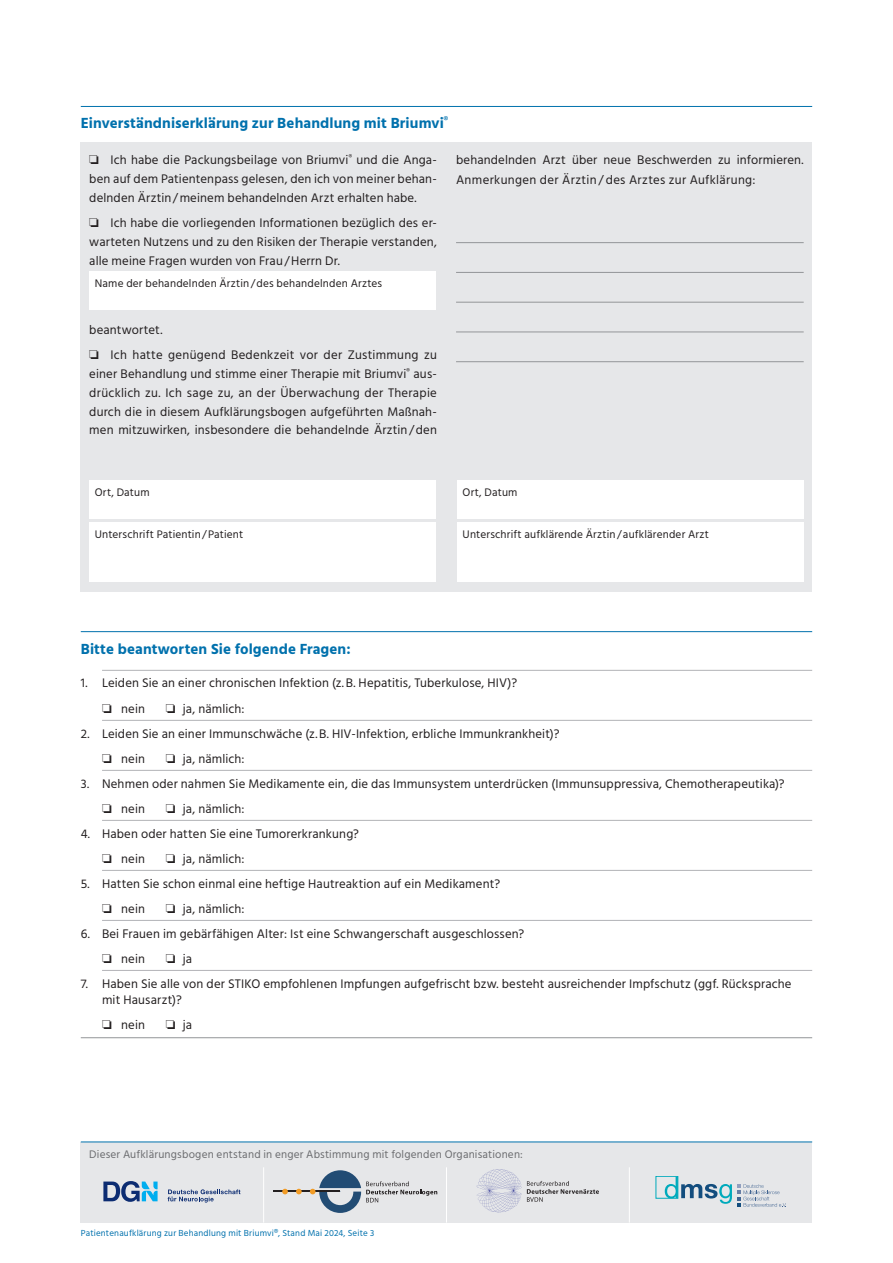
<style>
.page{position:relative;width:893px;height:1263px;background:#fff}
.page>*{position:absolute;margin:0;border:0;box-sizing:border-box;transform-origin:0 0}
.t1{font:700 15px "Hind";letter-spacing:.005em;color:#0071ad}
.t2{font:12.75px/18.8px "Hind";letter-spacing:.01em;color:#231f20;text-align:justify}
.t3{font:11.25px "Hind";letter-spacing:.015em;color:#231f20}
.t4{font:11.25px "Hind";letter-spacing:.015em;color:#6c6d70}
.t5{font:9px "Hind";letter-spacing:.02em;color:#0071ad}
</style>
<div class="page">
<div style="left:81px;top:142px;width:731px;height:449px;background:#e6e7e9"></div>
<hr style="left:81px;top:106px;width:731px;height:1px;background:#0071ad">
<div style="left:89px;top:272px;width:347px;height:38px;background:#fff"></div>
<hr style="left:456px;top:242px;width:348px;height:1px;background:#939598">
<hr style="left:456px;top:272px;width:348px;height:1px;background:#939598">
<hr style="left:456px;top:302px;width:348px;height:1px;background:#939598">
<hr style="left:456px;top:332px;width:348px;height:1px;background:#939598">
<hr style="left:456px;top:361px;width:348px;height:1px;background:#939598">
<div style="left:89px;top:522px;width:347px;height:60px;background:#fff"></div>
<div style="left:457px;top:522px;width:347px;height:60px;background:#fff"></div>
<div style="left:457px;top:480px;width:347px;height:38px;background:#fff"></div>
<div style="left:89px;top:480px;width:347px;height:38px;background:#fff"></div>
<hr style="left:81px;top:631px;width:731px;height:1px;background:#0071ad">
<hr style="left:102px;top:670px;width:710px;height:1px;background:#b2b3b7">
<hr style="left:102px;top:720px;width:710px;height:1px;background:#b2b3b7">
<hr style="left:102px;top:770px;width:710px;height:1px;background:#b2b3b7">
<hr style="left:102px;top:820px;width:710px;height:1px;background:#b2b3b7">
<hr style="left:102px;top:870px;width:710px;height:1px;background:#b2b3b7">
<hr style="left:102px;top:920px;width:710px;height:1px;background:#b2b3b7">
<hr style="left:102px;top:970px;width:710px;height:1px;background:#b2b3b7">
<hr style="left:81px;top:1037px;width:731px;height:1px;background:#939598">
<div style="left:81px;top:1142px;width:731px;height:80px;background:#e6e7e9"></div>
<hr style="left:81px;top:1142px;width:731px;height:1px;background:#0071ad">
<hr style="left:263px;top:1167px;width:1px;height:55px;background:#fff">
<hr style="left:446px;top:1167px;width:1px;height:55px;background:#fff">
<hr style="left:629px;top:1167px;width:1px;height:55px;background:#fff">
<hr style="left:274px;top:1191px;width:66px;height:1px;background:#231f20">
<svg style="left:310px;top:1170px;width:127px;height:43px"></svg>
<svg style="left:296px;top:1189px;width:6px;height:5px"></svg>
<svg style="left:282px;top:1189px;width:6px;height:5px"></svg>
<svg style="left:476px;top:1169px;width:123px;height:43px"></svg>
<svg style="left:103px;top:1181px;width:55px;height:21px"></svg>
<svg style="left:168px;top:1189px;width:72px;height:13px"></svg>
<svg style="left:665px;top:1176px;width:121px;height:31px"></svg>
<p class="t1" style="left:81px;top:114px;width:369px">Einverständniserklärung zur Behandlung mit Briumvi<sup>®</sup></p>
<p class="t2" style="left:89px;top:151px;width:349px">□ Ich habe die Packungsbeilage von Briumvi<sup>®</sup> und die Anga&shy;ben auf dem Patientenpass gelesen, den ich von meiner behan&shy;delnden Ärztin/meinem behandelnden Arzt erhalten habe.</p>
<p class="t2" style="left:89px;top:214px;width:349px">□ Ich habe die vorliegenden Informationen bezüglich des er&shy;warteten Nutzens und zu den Risiken der Therapie verstanden, alle meine Fragen wurden von Frau/Herrn Dr.</p>
<p class="t3" style="left:95px;top:276px;width:289px">Name der behandelnden Ärztin/des behandelnden Arztes</p>
<p class="t2" style="left:456px;top:151px;width:349px;line-height:19.4px">behandelnden Arzt über neue Beschwerden zu informieren.<br>Anmerkungen der Ärztin / des Arztes zur Aufklärung:</p>
<p class="t2" style="left:89px;top:321px;width:75px">beantwortet.</p>
<p class="t2" style="left:89px;top:346px;width:349px">□ Ich hatte genügend Bedenkzeit vor der Zustimmung zu einer Behandlung und stimme einer Therapie mit Briumvi<sup>®</sup> aus&shy;drücklich zu. Ich sage zu, an der Überwachung der Therapie durch die in diesem Aufklärungsbogen aufgeführten Maßnah&shy;men mitzuwirken, insbesondere die behandelnde Ärztin/den</p>
<p class="t3" style="left:95px;top:484px;width:56px">Ort, Datum</p>
<p class="t3" style="left:463px;top:484px;width:56px">Ort, Datum</p>
<p class="t3" style="left:95px;top:527px;width:150px">Unterschrift Patientin/Patient</p>
<p class="t3" style="left:463px;top:527px;width:248px">Unterschrift aufklärende Ärztin/aufklärender Arzt</p>
<p class="t1" style="left:81px;top:640px;width:271px">Bitte beantworten Sie folgende Fragen:</p>
<p class="t2" style="left:81px;top:674px;width:438px">1. Leiden Sie an einer chronischen Infektion (z.B. Hepatitis, Tuberkulose, HIV)?</p>
<p class="t2" style="left:102px;top:699px;width:44px">□ nein</p>
<p class="t2" style="left:166px;top:699px;width:80px">□ ja, nämlich:</p>
<p class="t2" style="left:81px;top:724px;width:480px">2. Leiden Sie an einer Immunschwäche (z.B. HIV-Infektion, erbliche Immunkrankheit)?</p>
<p class="t2" style="left:102px;top:749px;width:44px">□ nein</p>
<p class="t2" style="left:166px;top:749px;width:80px">□ ja, nämlich:</p>
<p class="t2" style="left:81px;top:774px;width:705px">3. Nehmen oder nahmen Sie Medikamente ein, die das Immunsystem unterdrücken (Immunsuppressiva, Chemotherapeutika)?</p>
<p class="t2" style="left:102px;top:799px;width:44px">□ nein</p>
<p class="t2" style="left:166px;top:799px;width:80px">□ ja, nämlich:</p>
<p class="t2" style="left:81px;top:824px;width:280px">4. Haben oder hatten Sie eine Tumorerkrankung?</p>
<p class="t2" style="left:102px;top:849px;width:44px">□ nein</p>
<p class="t2" style="left:166px;top:849px;width:80px">□ ja, nämlich:</p>
<p class="t2" style="left:81px;top:874px;width:421px">5. Hatten Sie schon einmal eine heftige Hautreaktion auf ein Medikament?</p>
<p class="t2" style="left:102px;top:899px;width:44px">□ nein</p>
<p class="t2" style="left:166px;top:899px;width:80px">□ ja, nämlich:</p>
<p class="t2" style="left:81px;top:924px;width:445px">6. Bei Frauen im gebärfähigen Alter: Ist eine Schwangerschaft ausgeschlossen?</p>
<p class="t2" style="left:102px;top:949px;width:44px">□ nein</p>
<p class="t2" style="left:166px;top:949px;width:28px">□ ja</p>
<p class="t2" style="left:102px;top:976px;width:691px;line-height:16.5px;text-indent:-21px">7. Haben Sie alle von der STIKO empfohlenen Impfungen aufgefrischt bzw. besteht ausreichender Impfschutz (ggf. Rücksprache mit Hausarzt)?</p>
<p class="t2" style="left:102px;top:1016px;width:44px">□ nein</p>
<p class="t2" style="left:166px;top:1016px;width:28px">□ ja</p>
<p class="t4" style="left:89px;top:1146px;width:435px">Dieser Aufklärungsbogen entstand in enger Abstimmung mit folgenden Organisationen:</p>
<p class="t5" style="left:81px;top:1227px;width:295px">Patientenaufklärung zur Behandlung mit Briumvi®, Stand Mai 2024, Seite 3</p>
</div>
